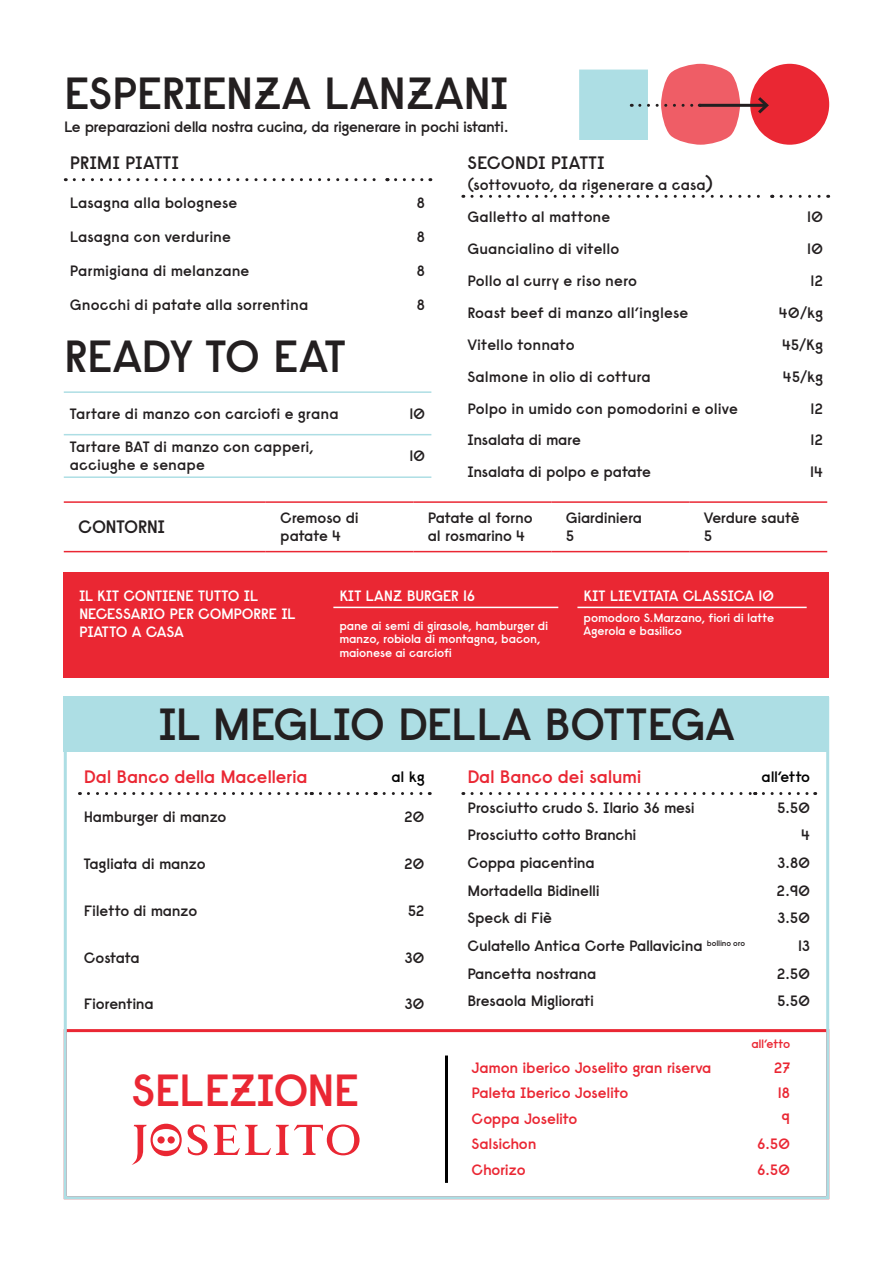
<style>
.page{position:relative;width:893px;height:1263px;background:#fff}
.page>*{position:absolute;margin:0;border:0;box-sizing:border-box;transform-origin:0 0}
.t1{font:600 45px "Raisonne";letter-spacing:-.02em;color:#231f20}
.t2{font:600 45px "Raisonne";letter-spacing:-.035em;color:#ea2733}
.t3{font:600 18px "Raisonne";letter-spacing:-.02em;color:#ea2733}
.t4{font:600 18px "Raisonne";letter-spacing:-.005em;color:#231f20}
.t5{font:600 18px "Raisonne";letter-spacing:-.03em;color:#231f20}
.t6{font:600 15px/18px "Raisonne";letter-spacing:-.005em;color:#231f20}
.t7{font:600 15px "Raisonne";letter-spacing:-.015em;color:#ea2733}
.t8{font:600 15px/18px "Raisonne";letter-spacing:-.02em;color:#fff}
.t9{font:600 15px "Raisonne";letter-spacing:-.03em;color:#231f20}
.t10{font:600 15px "Raisonne";letter-spacing:-.025em;color:#231f20}
.t11{font:600 15px "Raisonne";letter-spacing:-.02em;color:#000}
.t12{font:600 12px/13.5px "Raisonne";letter-spacing:-.015em;color:#fff}
.t13{font:600 12px "Raisonne";letter-spacing:-.02em;color:#ea2733}
.s1{font-size:18px}
</style>
<div class="page">
<svg style="left:579px;top:64px;width:161px;height:81px"></svg>
<hr style="left:699px;top:104px;width:68px;height:3px;background:#231f20">
<svg style="left:750px;top:64px;width:79px;height:81px"></svg>
<div style="left:64px;top:572px;width:765px;height:105px;background:#ea2733"></div>
<div style="left:64px;top:1029px;width:765px;height:170px;border:3px solid #ea2733"></div>
<div style="left:64px;top:697px;width:765px;height:55px;background:#addee4"></div>
<div style="left:64px;top:697px;width:765px;height:502px;border:3px solid #addee4"></div>
<svg style="left:88px;top:792px;width:224px;height:3px"></svg>
<svg style="left:320px;top:792px;width:56px;height:3px"></svg>
<svg style="left:384px;top:792px;width:46px;height:3px"></svg>
<svg style="left:472px;top:792px;width:284px;height:3px"></svg>
<svg style="left:763px;top:792px;width:53px;height:3px"></svg>
<svg style="left:74px;top:178px;width:314px;height:3px"></svg>
<svg style="left:396px;top:178px;width:35px;height:3px"></svg>
<svg style="left:472px;top:195px;width:301px;height:3px"></svg>
<svg style="left:781px;top:195px;width:48px;height:3px"></svg>
<hr style="left:64px;top:391px;width:323px;height:2px;background:#addee4">
<hr style="left:387px;top:391px;width:44px;height:2px;background:#addee4">
<hr style="left:64px;top:434px;width:323px;height:1px;background:#addee4">
<hr style="left:387px;top:434px;width:44px;height:1px;background:#addee4">
<hr style="left:64px;top:476px;width:323px;height:2px;background:#addee4">
<hr style="left:387px;top:476px;width:44px;height:2px;background:#addee4">
<svg style="left:132px;top:1124px;width:228px;height:41px"></svg>
<hr style="left:445px;top:1055px;width:3px;height:128px;background:#000">
<hr style="left:577px;top:607px;width:230px;height:1px;background:#fff">
<hr style="left:333px;top:607px;width:225px;height:1px;background:#fff">
<hr style="left:64px;top:501px;width:202px;height:2px;background:#ea2733">
<hr style="left:266px;top:501px;width:147px;height:2px;background:#ea2733">
<hr style="left:413px;top:501px;width:138px;height:2px;background:#ea2733">
<hr style="left:551px;top:501px;width:138px;height:2px;background:#ea2733">
<hr style="left:689px;top:501px;width:138px;height:2px;background:#ea2733">
<hr style="left:64px;top:551px;width:202px;height:1px;background:#ea2733">
<hr style="left:266px;top:551px;width:147px;height:1px;background:#ea2733">
<hr style="left:413px;top:551px;width:138px;height:1px;background:#ea2733">
<hr style="left:551px;top:551px;width:138px;height:1px;background:#ea2733">
<hr style="left:689px;top:551px;width:138px;height:1px;background:#ea2733">
<p class="t1" style="left:64px;top:64px;width:447px">ESPERIENZA LANZANI</p>
<p class="t9" style="left:64px;top:117px;width:446px">Le preparazioni della nostra cucina, da rigenerare in pochi istanti.</p>
<p class="t4" style="left:70px;top:151px;width:111px">PRIMI PIATTI</p>
<p class="t6" style="left:70px;top:193px;width:169px">Lasagna alla bolognese</p>
<p class="t6" style="left:417px;top:193px;width:10px">8</p>
<p class="t6" style="left:70px;top:227px;width:163px">Lasagna con verdurine</p>
<p class="t6" style="left:417px;top:227px;width:10px">8</p>
<p class="t6" style="left:70px;top:261px;width:181px">Parmigiana di melanzane</p>
<p class="t6" style="left:417px;top:261px;width:10px">8</p>
<p class="t6" style="left:70px;top:295px;width:240px">Gnocchi di patate alla sorrentina</p>
<p class="t6" style="left:417px;top:295px;width:10px">8</p>
<p class="t1" style="left:64px;top:327px;width:283px">READY TO EAT</p>
<p class="t6" style="left:70px;top:404px;width:270px">Tartare di manzo con carciofi e grana</p>
<p class="t6" style="left:409px;top:404px;width:17px">10</p>
<p class="t6" style="left:70px;top:438px;width:245px">Tartare BAT di manzo con capperi,</p>
<p class="t6" style="left:70px;top:456px;width:137px">acciughe e senape</p>
<p class="t6" style="left:409px;top:447px;width:17px">10</p>
<p class="t4" style="left:467px;top:151px;width:139px">SECONDI PIATTI</p>
<p class="t6" style="left:467px;top:176px;width:247px">(sottovuoto, da rigenerare a casa<span class="s1">)</span></p>
<p class="t6" style="left:467px;top:208px;width:144px">Galletto al mattone</p>
<p class="t6" style="left:807px;top:208px;width:17px">10</p>
<p class="t6" style="left:467px;top:240px;width:154px">Guancialino di vitello</p>
<p class="t6" style="left:807px;top:240px;width:17px">10</p>
<p class="t6" style="left:467px;top:271px;width:171px">Pollo al curry e riso nero</p>
<p class="t6" style="left:811px;top:271px;width:14px">12</p>
<p class="t6" style="left:467px;top:303px;width:222px">Roast beef di manzo all’inglese</p>
<p class="t6" style="left:779px;top:303px;width:46px">40/kg</p>
<p class="t6" style="left:467px;top:335px;width:109px">Vitello tonnato</p>
<p class="t6" style="left:782px;top:335px;width:43px">45/Kg</p>
<p class="t6" style="left:467px;top:367px;width:185px">Salmone in olio di cottura</p>
<p class="t6" style="left:783px;top:367px;width:42px">45/kg</p>
<p class="t6" style="left:467px;top:399px;width:272px">Polpo in umido con pomodorini e olive</p>
<p class="t6" style="left:811px;top:399px;width:14px">12</p>
<p class="t6" style="left:467px;top:431px;width:115px">Insalata di mare</p>
<p class="t6" style="left:811px;top:431px;width:14px">12</p>
<p class="t6" style="left:467px;top:463px;width:185px">Insalata di polpo e patate</p>
<p class="t6" style="left:810px;top:463px;width:14px">14</p>
<p class="t5" style="left:78px;top:515px;width:88px">CONTORNI</p>
<p class="t6" style="left:280px;top:509px;width:80px">Cremoso di patate 4</p>
<p class="t6" style="left:428px;top:509px;width:106px">Patate al forno al rosmarino 4</p>
<p class="t6" style="left:566px;top:509px;width:78px">Giardiniera</p>
<p class="t6" style="left:566px;top:527px;width:10px">5</p>
<p class="t6" style="left:704px;top:509px;width:97px">Verdure sautè</p>
<p class="t6" style="left:704px;top:527px;width:10px">5</p>
<p class="t8" style="left:79px;top:587px;width:218px">IL KIT CONTIENE TUTTO IL<br>NECESSARIO PER COMPORRE IL<br>PIATTO A CASA</p>
<p class="t8" style="left:339px;top:587px;width:137px">KIT LANZ BURGER 16</p>
<p class="t8" style="left:583px;top:587px;width:192px">KIT LIEVITATA CLASSICA 10</p>
<p class="t12" style="left:339px;top:619px;width:210px">pane ai semi di girasole, hamburger di manzo, robiola di montagna, bacon, maionese ai carciofi</p>
<p class="t12" style="left:583px;top:611px;width:192px">pomodoro S.Marzano, fiori di latte<br>Agerola e basilico</p>
<p class="t1" style="left:158px;top:696px;width:578px">IL MEGLIO DELLA BOTTEGA</p>
<p class="t3" style="left:84px;top:765px;width:225px">Dal Banco della Macelleria</p>
<p class="t11" style="left:391px;top:767px;width:35px">al kg</p>
<p class="t6" style="left:84px;top:808px;width:144px">Hamburger di manzo</p>
<p class="t6" style="left:404px;top:808px;width:22px">20</p>
<p class="t6" style="left:84px;top:854px;width:123px">Tagliata di manzo</p>
<p class="t6" style="left:404px;top:854px;width:22px">20</p>
<p class="t6" style="left:84px;top:901px;width:115px">Filetto di manzo</p>
<p class="t6" style="left:408px;top:901px;width:18px">52</p>
<p class="t10" style="left:84px;top:948px;width:57px">Costata</p>
<p class="t6" style="left:404px;top:948px;width:22px">30</p>
<p class="t6" style="left:84px;top:995px;width:71px">Fiorentina</p>
<p class="t6" style="left:404px;top:995px;width:22px">30</p>
<p class="t2" style="left:132px;top:1061px;width:229px">SELEZIONE</p>
<p class="t3" style="left:467px;top:765px;width:176px">Dal Banco dei salumi</p>
<p class="t11" style="left:762px;top:767px;width:50px">all’etto</p>
<p class="t6" style="left:467px;top:798px;width:229px">Prosciutto crudo S. Ilario 36 mesi</p>
<p class="t6" style="left:777px;top:798px;width:34px">5.50</p>
<p class="t6" style="left:467px;top:826px;width:171px">Prosciutto cotto Branchi</p>
<p class="t6" style="left:801px;top:826px;width:11px">4</p>
<p class="t6" style="left:467px;top:853px;width:129px">Coppa piacentina</p>
<p class="t6" style="left:777px;top:853px;width:35px">3.80</p>
<p class="t10" style="left:467px;top:881px;width:134px">Mortadella Bidinelli</p>
<p class="t6" style="left:776px;top:881px;width:35px">2.90</p>
<p class="t10" style="left:467px;top:908px;width:86px">Speck di Fiè</p>
<p class="t6" style="left:777px;top:909px;width:35px">3.50</p>
<p class="t6" style="left:467px;top:936px;width:279px">Culatello Antica Corte Pallavicina <sup>bollino</sup> <sup>oro</sup></p>
<p class="t6" style="left:798px;top:936px;width:14px">13</p>
<p class="t6" style="left:467px;top:964px;width:131px">Pancetta nostrana</p>
<p class="t6" style="left:777px;top:964px;width:35px">2.50</p>
<p class="t6" style="left:467px;top:992px;width:128px">Bresaola Migliorati</p>
<p class="t6" style="left:777px;top:992px;width:34px">5.50</p>
<p class="t13" style="left:751px;top:1036px;width:40px">all’etto</p>
<p class="t7" style="left:472px;top:1057px;width:241px">Jamon iberico Joselito gran riserva</p>
<p class="t7" style="left:774px;top:1057px;width:18px">27</p>
<p class="t7" style="left:472px;top:1083px;width:158px">Paleta Iberico Joselito</p>
<p class="t7" style="left:778px;top:1083px;width:14px">18</p>
<p class="t7" style="left:472px;top:1108px;width:107px">Coppa Joselito</p>
<p class="t7" style="left:782px;top:1108px;width:10px">9</p>
<p class="t7" style="left:472px;top:1134px;width:66px">Salsichon</p>
<p class="t7" style="left:757px;top:1134px;width:34px">6.50</p>
<p class="t7" style="left:472px;top:1160px;width:56px">Chorizo</p>
<p class="t7" style="left:757px;top:1160px;width:34px">6.50</p>
</div>
